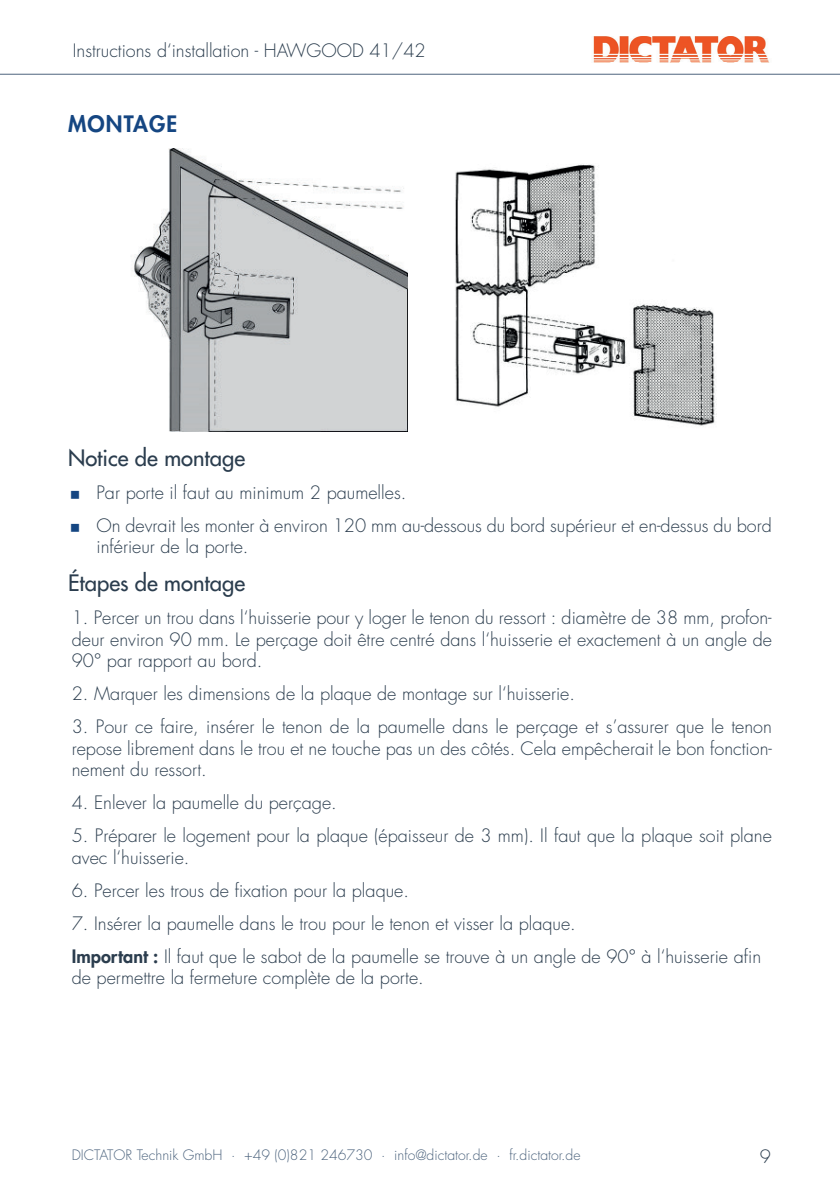
<style>
.page{position:relative;width:840px;height:1191px;background:#fff}
.page>*{position:absolute;margin:0;border:0;box-sizing:border-box;transform-origin:0 0}
.t1{font:500 22px "Futura Std";color:#2b3d4e}
.t2{font:800 22px "Futura Std";letter-spacing:.05em;color:#154682}
.t3{font:300 18px/21.6px "Futura Std";color:#2b3d4e}
.t4{font:300 14px "Futura Std";color:#4d647e}
.s1{font-weight:800}
</style>
<div class="page">
<img style="left:593px;top:37px;width:176px;height:25px">
<hr style="left:0;top:74px;width:839px;height:1px;background:#4d647e">
<img style="left:132px;top:148px;width:275px;height:284px">
<img style="left:455px;top:164px;width:261px;height:263px">
<p class="t3" style="left:73px;top:40px;width:354px">Instructions d‘installation - HAWGOOD 41/42</p>
<p class="t2" style="left:68px;top:109px;width:110px">MONTAGE</p>
<p class="t1" style="left:68px;top:444px;width:178px">Notice de montage</p>
<p class="t3" style="left:96px;top:476px;width:676px;line-height:33px">Par porte il faut au minimum 2 paumelles.<br>On devrait les monter à environ 120 mm au-dessous du bord supérieur et en-dessus du bord</p>
<p class="t3" style="left:96px;top:536px;width:153px">inférieur de la porte.</p>
<p class="t1" style="left:68px;top:569px;width:178px">Étapes de montage</p>
<p class="t3" style="left:72px;top:607px;width:701px;text-align:justify">1. Percer un trou dans l‘huisserie pour y loger le tenon du ressort : diamètre de 38 mm, profon&shy;deur environ 90 mm. Le perçage doit être centré dans l‘huisserie et exactement à un angle de 90° par rapport au bord.</p>
<p class="t3" style="left:72px;top:683px;width:504px">2. Marquer les dimensions de la plaque de montage sur l‘huisserie.</p>
<p class="t3" style="left:72px;top:716px;width:701px;text-align:justify">3. Pour ce faire, insérer le tenon de la paumelle dans le perçage et s’assurer que le tenon repose librement dans le trou et ne touche pas un des côtés. Cela empêcherait le bon fonction&shy;nement du ressort.</p>
<p class="t3" style="left:72px;top:792px;width:266px">4. Enlever la paumelle du perçage.</p>
<p class="t3" style="left:72px;top:825px;width:701px">5. Préparer le logement pour la plaque (épaisseur de 3 mm). Il faut que la plaque soit plane avec l‘huisserie.</p>
<p class="t3" style="left:72px;top:880px;width:338px">6. Percer les trous de fixation pour la plaque.</p>
<p class="t3" style="left:72px;top:907px;width:690px;line-height:33px">7. Insérer la paumelle dans le trou pour le tenon et visser la plaque.<br><span class="s1">Important :</span> Il faut que le sabot de la paumelle se trouve à un angle de 90° à l‘huisserie afin</p>
<p class="t3" style="left:72px;top:967px;width:353px">de permettre la fermeture complète de la porte.</p>
<p class="t4" style="left:72px;top:1146px;width:510px">DICTATOR Technik GmbH · +49 (0)821 246730 · info@dictator.de · fr.dictator.de</p>
<p class="t3" style="left:759px;top:1146px;width:13px">9</p>
</div>
